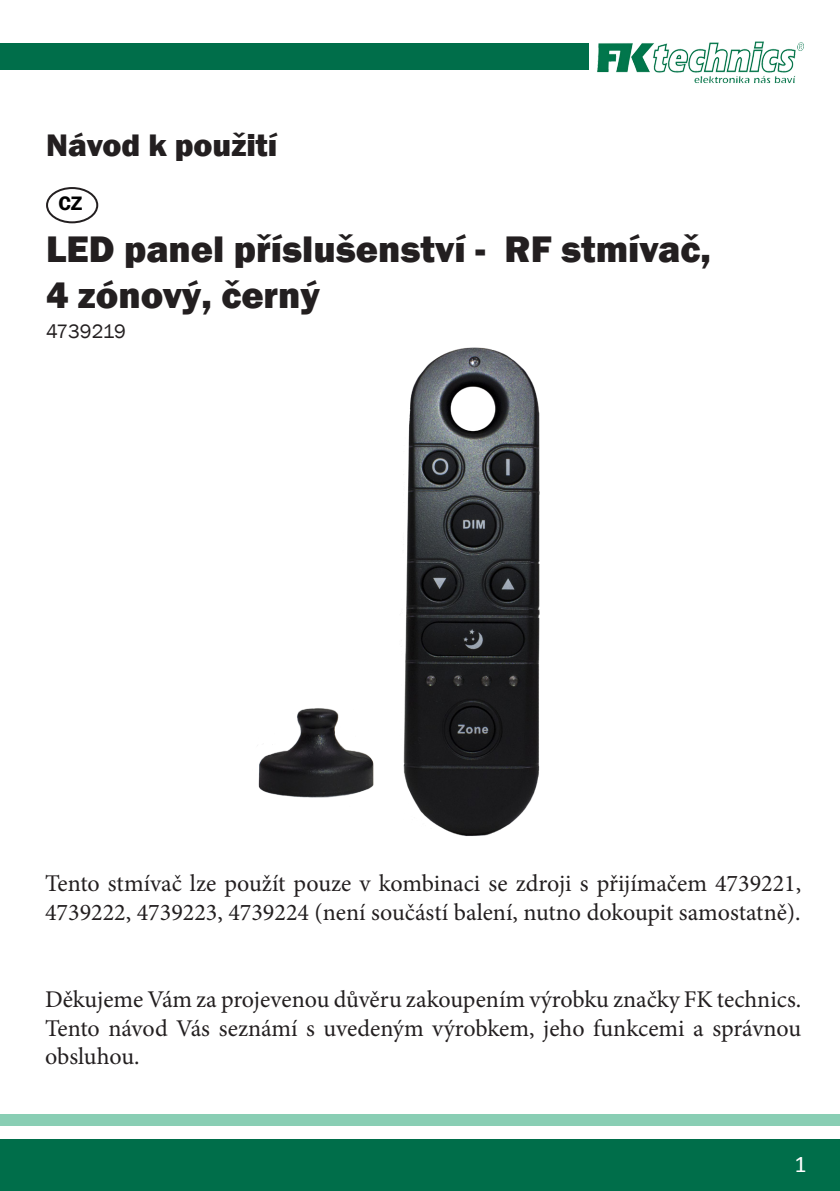
<style>
.page{position:relative;width:840px;height:1191px;background:#fff}
.page>*{position:absolute;margin:0;border:0;box-sizing:border-box;transform-origin:0 0}
.t1{font:800 38px/45.6px "Franklin Gothic";color:#231f20}
.t2{font:800 32px "Franklin Gothic";color:#231f20}
.t3{font:24px/28.8px "Minion Pro";color:#231f20;text-align:justify}
.t4{font:24px "Calibri";color:#fff}
.t5{font:20px "Franklin Gothic";letter-spacing:-.005em;color:#231f20}
.popisky{font:600 20px "Franklin Gothic";color:#000}
</style>
<div class="page">
<div style="left:0;top:1140px;width:839px;height:51px;background:#006e4a"></div>
<img style="left:588px;top:41px;width:216px;height:42px">
<div style="left:0;top:44px;width:587px;height:26px;background:#006e4a"></div>
<div style="left:0;top:1114px;width:839px;height:11px;background:#89ceb4"></div>
<div style="left:46px;top:187px;width:52px;height:36px;border:2px solid #231f20;border-radius:50%"></div>
<img style="left:258px;top:347px;width:282px;height:489px">
<p class="t2" style="left:46px;top:125px;width:233px">Návod k použití</p>
<p class="popisky" style="left:58px;top:191px;width:26px">CZ</p>
<p class="t1" style="left:46px;top:226px;width:666px">LED panel příslušenství - RF stmívač,<br>4 zónový, černý</p>
<p class="t5" style="left:46px;top:319px;width:81px">4739219</p>
<p class="t3" style="left:45px;top:869px;width:757px">Tento stmívač lze použít pouze v kombinaci se zdroji s přijímačem 4739221,<br>4739222, 4739223, 4739224 (není součástí balení, nutno dokoupit samostatně).</p>
<p class="t3" style="left:45px;top:985px;width:757px">Děkujeme Vám za projevenou důvěru zakoupením výrobku značky FK technics.<br>Tento návod Vás seznámí s uvedeným výrobkem, jeho funkcemi a správnou obsluhou.</p>
<p class="t4" style="left:794px;top:1148px;width:14px">1</p>
</div>
